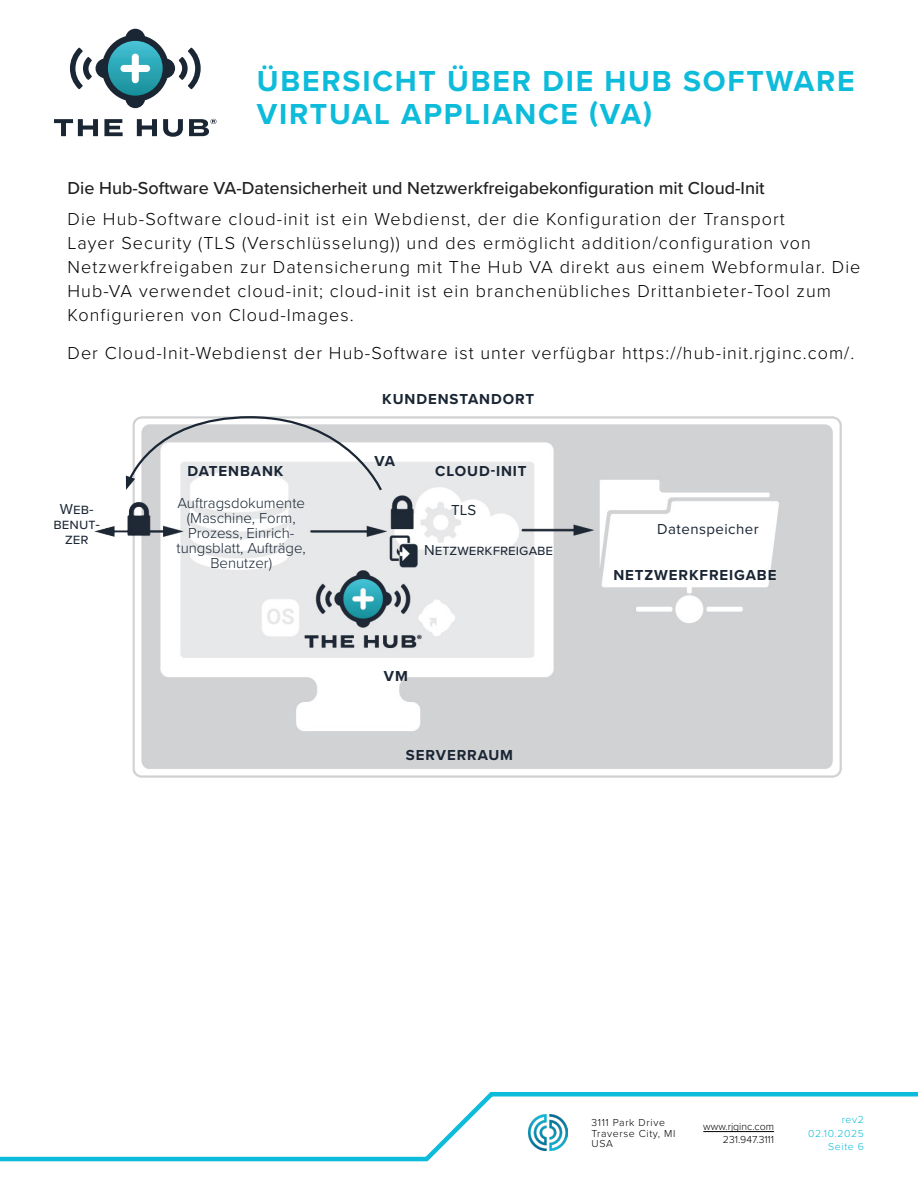
<style>
.page{position:relative;width:918px;height:1188px;background:#fff}
.page>*{position:absolute;margin:0;border:0;box-sizing:border-box;transform-origin:0 0}
.t1{font:700 30px/33px "Proxima Nova";letter-spacing:.06em;color:#0dbbda}
.t2{font:300 18px/24px "Proxima Nova";letter-spacing:.06em;color:#000}
.t3{font:500 18px "Proxima Nova";color:#212121}
.t4{font:300 15px/15px "Proxima Nova";color:#1a2634;text-align:center}
.t5{font:700 15px "Proxima Nova";letter-spacing:.06em;color:#1a2634}
.t6{font:15px/15px "Proxima Nova";color:#1a2634;text-align:center}
.t7{font:300 10.5px/10.5px "Proxima Nova";letter-spacing:.06em;color:#000}
.t8{font:300 10.5px/13.5px "Proxima Nova";color:#000;text-align:right}
.t9{font:300 10.5px/13.4px "Proxima Nova";letter-spacing:.06em;color:#0dbbda;text-align:right}
</style>
<div class="page">
<svg style="left:0;top:1092px;width:918px;height:70px"></svg>
<svg style="left:70px;top:29px;width:131px;height:79px"></svg>
<svg style="left:54px;top:119px;width:44px;height:17px"></svg>
<svg style="left:104px;top:119px;width:19px;height:17px"></svg>
<svg style="left:137px;top:119px;width:20px;height:17px"></svg>
<svg style="left:163px;top:119px;width:20px;height:18px"></svg>
<svg style="left:189px;top:119px;width:27px;height:17px"></svg>
<img style="left:528px;top:1114px;width:39px;height:37px">
<hr style="left:703px;top:1131px;width:71px;height:1px;background:#000">
<img style="left:94px;top:416px;width:747px;height:362px">
<svg style="left:126px;top:416px;width:257px;height:76px"></svg>
<h1 class="t1" style="left:257px;top:64px;width:599px">ÜBERSICHT ÜBER DIE HUB SOFTWARE<br>VIRTUAL APPLIANCE (VA)</h1>
<p class="t3" style="left:68px;top:175px;width:699px">Die Hub-Software VA-Datensicherheit und Netzwerkfreigabekonfiguration mit Cloud-Init</p>
<p class="t2" style="left:68px;top:206px;width:795px">Die Hub-Software cloud-init ist ein Webdienst, der die Konfiguration der Transport<br>Layer Security (TLS (Verschlüsselung)) und des ermöglicht addition/configuration von Netzwerkfreigaben zur Datensicherung mit The Hub VA direkt aus einem Webformular. Die Hub-VA verwendet cloud-init; cloud-init ist ein branchenübliches Drittanbieter-Tool zum Konfigurieren von Cloud-Images.</p>
<p class="t2" style="left:68px;top:340px;width:788px">Der Cloud-Init-Webdienst der Hub-Software ist unter verfügbar https://hub-init.rjginc.com/.</p>
<p class="t5" style="left:188px;top:459px;width:97px">DATENBANK</p>
<p class="t5" style="left:382px;top:388px;width:153px">KUNDENSTANDORT</p>
<p class="t5" style="left:374px;top:450px;width:22px">VA</p>
<p class="t5" style="left:435px;top:459px;width:93px">CLOUD-INIT</p>
<p class="t4" style="left:177px;top:495px;width:131px">Auftragsdokumente (Maschine, Form,<br>Prozess, Einrich&shy;tungsblatt, Aufträge,<br>Benutzer)</p>
<p class="t6" style="left:60px;top:501px;width:35px">Web-</p>
<p class="t6" style="left:451px;top:502px;width:26px">TLS</p>
<p class="t6" style="left:54px;top:516px;width:48px">benut&shy;zer</p>
<p class="t6" style="left:424px;top:542px;width:130px">Netzwerkfreigabe</p>
<p class="t5" style="left:384px;top:665px;width:25px">VM</p>
<p class="t5" style="left:406px;top:744px;width:109px">SERVERRAUM</p>
<p class="t6" style="left:657px;top:520px;width:103px">Datenspeicher</p>
<p class="t5" style="left:613px;top:564px;width:165px">NETZWERKFREIGABE</p>
<p class="t7" style="left:592px;top:1117px;width:85px">3111 Park Drive<br>Traverse City, MI<br>USA</p>
<p class="t8" style="left:703px;top:1119px;width:72px">www.rjginc.com<br>231.947.3111</p>
<p class="t9" style="left:808px;top:1112px;width:57px">rev2<br>02.10.2025<br>Seite 6</p>
</div>
